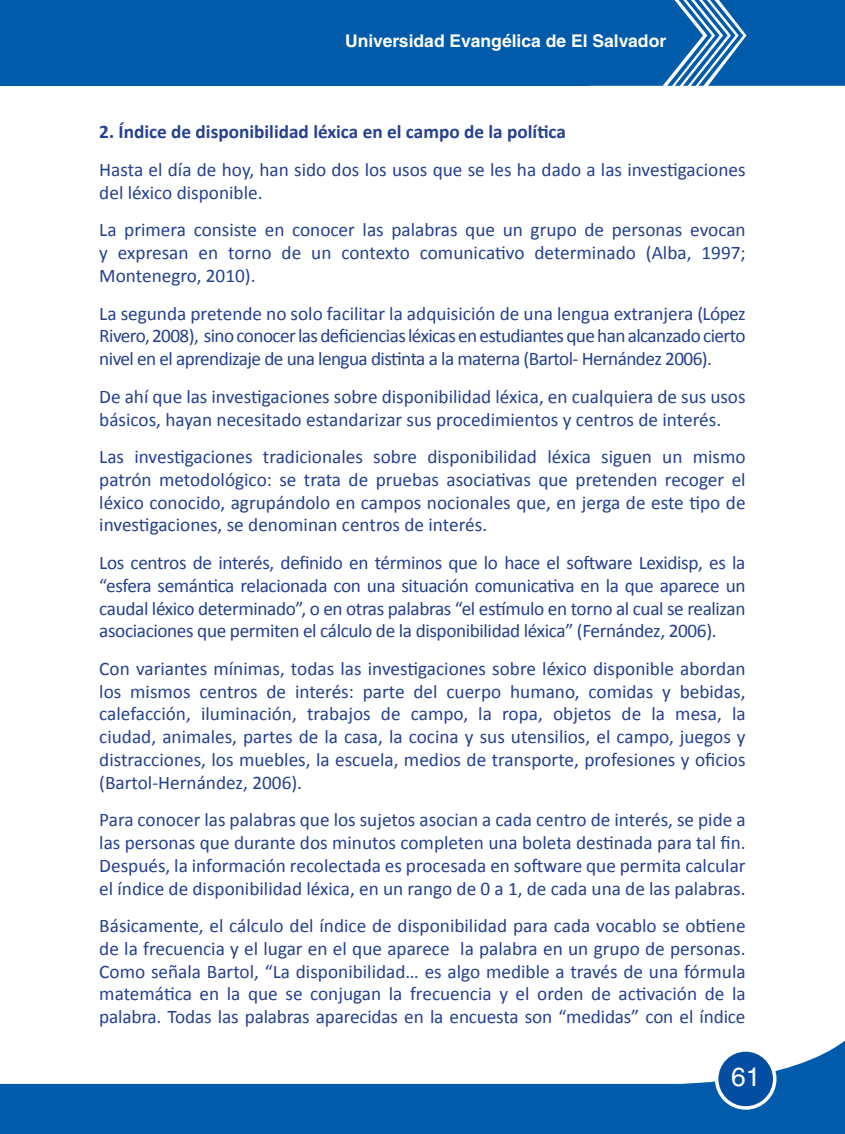
<style>
.page{position:relative;width:845px;height:1134px;background:#fff}
.page>*{position:absolute;margin:0;border:0;box-sizing:border-box;transform-origin:0 0}
.t1{font:26.25px "Helvetica LT Std";color:#fff}
.t2{font:19.25px/22.8px "Calibri";color:#25408f;text-align:justify}
.t3{font:700 19.25px "Calibri";color:#25408f}
.t4{font:700 17.5px "Helvetica LT Std";color:#fff}
</style>
<div class="page">
<svg style="left:0;top:1041px;width:844px;height:93px"></svg>
<div style="left:716px;top:1050px;width:58px;height:58px;background:#034ea2;border-radius:50%"></div>
<div style="left:714px;top:1048px;width:62px;height:62px;border:4px solid #fff;border-radius:50%"></div>
<div style="left:0;top:0;width:588px;height:86px;background:#005baa"></div>
<svg style="left:588px;top:0;width:256px;height:86px;background:#1568b1"></svg>
<p class="t4" style="left:345px;top:30px;width:322px">Universidad Evangélica de El Salvador</p>
<p class="t3" style="left:99px;top:120px;width:468px">2. Índice de disponibilidad léxica en el campo de la política</p>
<p class="t2" style="left:99px;top:158px;width:647px">Hasta el día de hoy, han sido dos los usos que se les ha dado a las investigaciones del léxico disponible.</p>
<p class="t2" style="left:99px;top:219px;width:647px">La primera consiste en conocer las palabras que un grupo de personas evocan y expresan en torno de un contexto comunicativo determinado (Alba, 1997; Montenegro, 2010).</p>
<p class="t2" style="left:99px;top:302px;width:647px">La segunda pretende no solo facilitar la adquisición de una lengua extranjera (López Rivero, 2008), sino conocer las deficiencias léxicas en estudiantes que han alcanzado cierto nivel en el aprendizaje de una lengua distinta a la materna (Bartol- Hernández 2006).</p>
<p class="t2" style="left:99px;top:385px;width:647px">De ahí que las investigaciones sobre disponibilidad léxica, en cualquiera de sus usos básicos, hayan necesitado estandarizar sus procedimientos y centros de interés.</p>
<p class="t2" style="left:99px;top:445px;width:647px">Las investigaciones tradicionales sobre disponibilidad léxica siguen un mismo patrón metodológico: se trata de pruebas asociativas que pretenden recoger el léxico conocido, agrupándolo en campos nocionales que, en jerga de este tipo de investigaciones, se denominan centros de interés.</p>
<p class="t2" style="left:99px;top:551px;width:647px">Los centros de interés, definido en términos que lo hace el software Lexidisp, es la “esfera semántica relacionada con una situación comunicativa en la que aparece un caudal léxico determinado”, o en otras palabras “el estímulo en torno al cual se realizan asociaciones que permiten el cálculo de la disponibilidad léxica” (Fernández, 2006).</p>
<p class="t2" style="left:99px;top:657px;width:647px">Con variantes mínimas, todas las investigaciones sobre léxico disponible abordan los mismos centros de interés: parte del cuerpo humano, comidas y bebidas, calefacción, iluminación, trabajos de campo, la ropa, objetos de la mesa, la ciudad, animales, partes de la casa, la cocina y sus utensilios, el campo, juegos y distracciones, los muebles, la escuela, medios de transporte, profesiones y oficios (Bartol-Hernández, 2006).</p>
<p class="t2" style="left:99px;top:809px;width:647px">Para conocer las palabras que los sujetos asocian a cada centro de interés, se pide a las personas que durante dos minutos completen una boleta destinada para tal fin.<br>Después, la información recolectada es procesada en software que permita calcular el índice de disponibilidad léxica, en un rango de 0 a 1, de cada una de las palabras.</p>
<p class="t2" style="left:99px;top:915px;width:647px">Básicamente, el cálculo del índice de disponibilidad para cada vocablo se obtiene de la frecuencia y el lugar en el que aparece la palabra en un grupo de personas.<br>Como señala Bartol, “La disponibilidad… es algo medible a través de una fórmula matemática en la que se conjugan la frecuencia y el orden de activación de la palabra. Todas las palabras aparecidas en la encuesta son “medidas” con el índice</p>
<h1 class="t1" style="left:730px;top:1061px;width:31px">61</h1>
</div>
